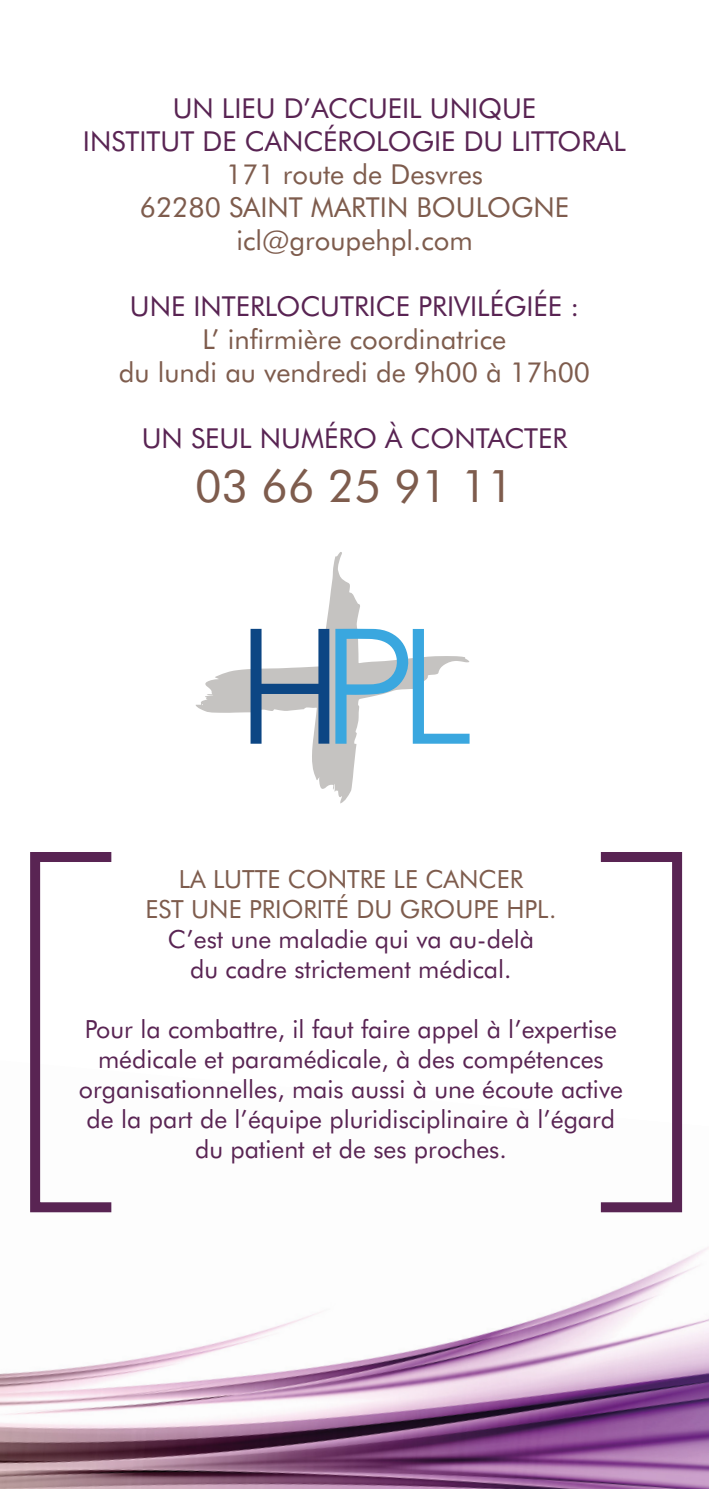
<style>
.page{position:relative;width:709px;height:1489px;background:#fff}
.page>*{position:absolute;margin:0;border:0;box-sizing:border-box;transform-origin:0 0}
.t1{font:45px "Futura BT";color:#7e5c4d}
.t2{font:27.5px/33px "Futura BT";color:#7e5c4d;text-align:center}
.t3{font:27.5px/33px "Futura BT";color:#592453;text-align:center}
.t4{font:25px/30px "Futura BT";color:#592453;text-align:center}
.t5{font:25px/30px "Futura BT";color:#7e5c4d;text-align:center}
</style>
<div class="page">
<img style="left:0;top:1247px;width:709px;height:241px">
<svg style="left:30px;top:852px;width:653px;height:361px"></svg>
<svg style="left:196px;top:552px;width:273px;height:251px"></svg>
<svg style="left:250px;top:628px;width:219px;height:115px"></svg>
<p class="t3" style="left:83px;top:91px;width:544px">UN LIEU D’ACCUEIL UNIQUE<br>INSTITUT DE CANCÉROLOGIE DU LITTORAL</p>
<p class="t2" style="left:140px;top:157px;width:431px">171 route de Desvres<br>62280 SAINT MARTIN BOULOGNE icl@groupehpl.com</p>
<p class="t3" style="left:130px;top:289px;width:451px">UNE INTERLOCUTRICE PRIVILÉGIÉE :</p>
<p class="t2" style="left:119px;top:322px;width:473px">L’ infirmière coordinatrice<br>du lundi au vendredi de 9h00 à 17h00</p>
<p class="t3" style="left:142px;top:421px;width:427px">UN SEUL NUMÉRO À CONTACTER</p>
<h1 class="t1" style="left:195px;top:459px;width:320px">03 66 25 91 11</h1>
<p class="t5" style="left:145px;top:863px;width:412px">LA LUTTE CONTRE LE CANCER<br>EST UNE PRIORITÉ DU GROUPE HPL.</p>
<p class="t4" style="left:168px;top:923px;width:368px">C’est une maladie qui va au-delà du cadre strictement médical.</p>
<p class="t4" style="left:79px;top:1013px;width:546px">Pour la combattre, il faut faire appel à l’expertise médicale et paramédicale, à des compétences organisationnelles, mais aussi à une écoute active de la part de l’équipe pluridisciplinaire à l’égard du patient et de ses proches.</p>
</div>
